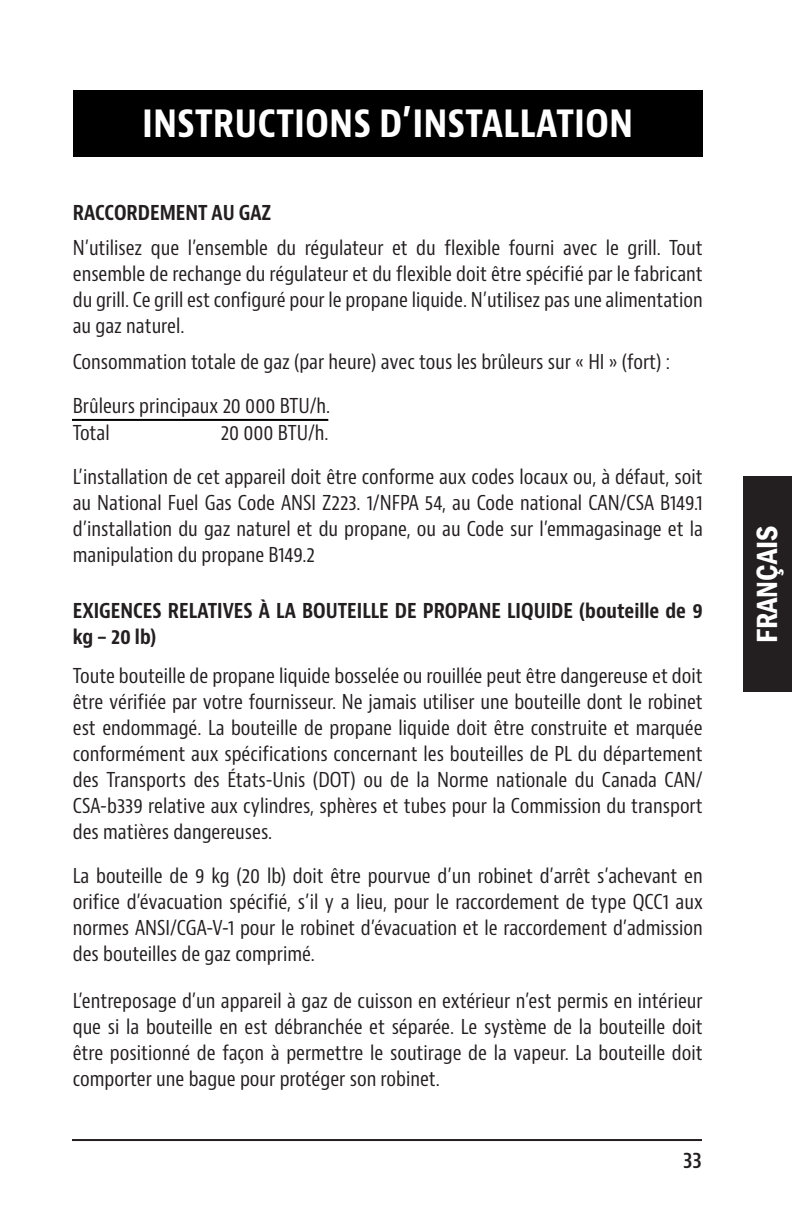
<style>
.page{position:relative;width:792px;height:1224px;background:#fff}
.page>*{position:absolute;margin:0;border:0;box-sizing:border-box;transform-origin:0 0}
.t1{font:700 condensed 40px "Bernino Sans";color:#fff}
.t2{font:600 condensed 30px "Franklin Gothic";color:#fff}
.WARNING{font:600 condensed 22px "Bernino Sans";color:#231f20}
.TXT{font:condensed 20px/26px "Bernino Sans";color:#231f20;text-align:justify}
.TXT-2{font:700 condensed 20px/26px "Bernino Sans";color:#231f20}
</style>
<div class="page">
<div style="left:743px;top:476px;width:49px;height:216px;background:#231f20"></div>
<hr style="left:72px;top:1139px;width:630px;height:2px;background:#231f20">
<div style="left:73px;top:90px;width:630px;height:67px;background:#000"></div>
<hr style="left:72px;top:419px;width:256px;height:2px;background:#000">
<p class="t1" style="left:142px;top:98px;width:493px">INSTRUCTIONS D’INSTALLATION</p>
<p class="TXT-2" style="left:73px;top:200px;width:200px">RACCORDEMENT AU GAZ</p>
<p class="TXT" style="left:73px;top:236px;width:632px">N’utilisez que l’ensemble du régulateur et du flexible fourni avec le grill. Tout ensemble de rechange du régulateur et du flexible doit être spécifié par le fabricant du grill. Ce grill est configuré pour le propane liquide. N’utilisez pas une alimentation au gaz naturel.</p>
<p class="TXT" style="left:73px;top:349px;width:599px">Consommation totale de gaz (par heure) avec tous les brûleurs sur « HI » (fort) :</p>
<p class="TXT" style="left:73px;top:393px;width:259px">Brûleurs principaux 20 000 BTU/h.</p>
<p class="TXT" style="left:73px;top:421px;width:38px">Total</p>
<p class="TXT" style="left:221px;top:421px;width:109px">20 000 BTU/h.</p>
<p class="TXT" style="left:73px;top:464px;width:632px">L’installation de cet appareil doit être conforme aux codes locaux ou, à défaut, soit au National Fuel Gas Code ANSI Z223. 1/NFPA 54, au Code national CAN/CSA B149.1 d’installation du gaz naturel et du propane, ou au Code sur l’emmagasinage et la manipulation du propane B149.2</p>
<p class="TXT-2" style="left:73px;top:598px;width:632px">EXIGENCES RELATIVES À LA BOUTEILLE DE PROPANE LIQUIDE (bouteille de 9 kg – 20 lb)</p>
<p class="TXT" style="left:73px;top:663px;width:632px">Toute bouteille de propane liquide bosselée ou rouillée peut être dangereuse et doit être vérifiée par votre fournisseur. Ne jamais utiliser une bouteille dont le robinet est endommagé. La bouteille de propane liquide doit être construite et marquée conformément aux spécifications concernant les bouteilles de PL du département des Transports des États-Unis (DOT) ou de la Norme nationale du Canada CAN/ CSA-b339 relative aux cylindres, sphères et tubes pour la Commission du transport des matières dangereuses.</p>
<p class="TXT" style="left:73px;top:863px;width:632px">La bouteille de 9 kg (20 lb) doit être pourvue d’un robinet d’arrêt s’achevant en orifice d’évacuation spécifié, s’il y a lieu, pour le raccordement de type QCC1 aux normes ANSI/CGA-V-1 pour le robinet d’évacuation et le raccordement d’admission des bouteilles de gaz comprimé.</p>
<p class="TXT" style="left:73px;top:989px;width:632px">L’entreposage d’un appareil à gaz de cuisson en extérieur n’est permis en intérieur que si la bouteille en est débranchée et séparée. Le système de la bouteille doit être positionné de façon à permettre le soutirage de la vapeur. La bouteille doit comporter une bague pour protéger son robinet.</p>
<p class="WARNING" style="left:683px;top:1146px;width:20px">33</p>
<h2 class="t2" style="left:747px;top:643px;width:118px;rotate:-90deg">FRANÇAIS</h2>
</div>
